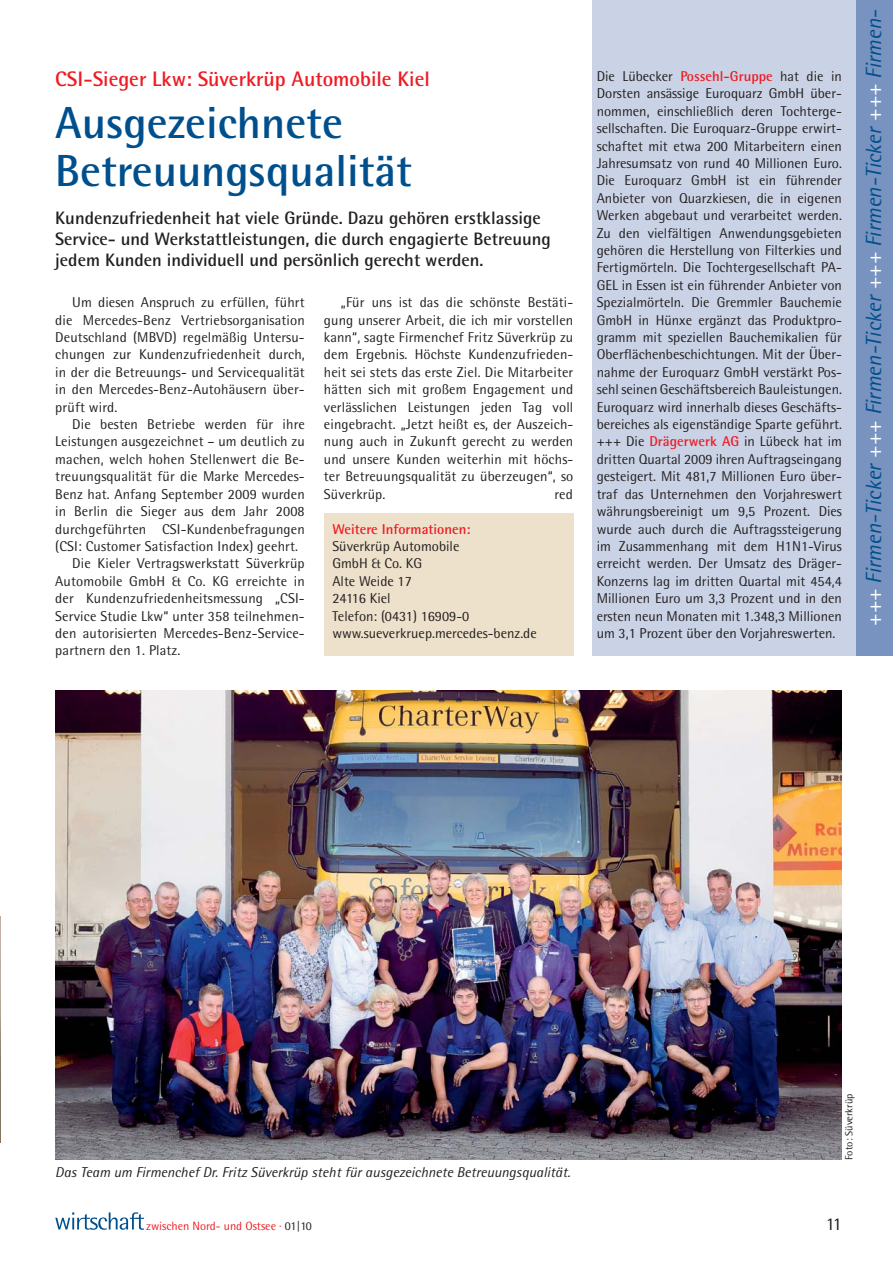
<style>
.page{position:relative;width:893px;height:1263px;background:#fff}
.page>*{position:absolute;margin:0;border:0;box-sizing:border-box;transform-origin:0 0}
.t1{font:700 45px/48px "Rotis Semi Sans";color:#004f8d}
.t2{font:italic 21.9px "Rotis Semi Sans";color:#004f8d}
.t3{font:700 21px "Rotis Semi Sans";color:#ed1c24}
.t4{font:700 18px/21px "Rotis Semi Sans";color:#231f20}
.t5{font:18px "Rotis Semi Sans";color:#231f20}
.t6{font:14.25px/17.4px "Rotis Semi Sans";letter-spacing:.01em;color:#231f20;text-align:justify}
.t7{font:italic 14.25px "Rotis Semi Sans";color:#231f20}
.t8{font:700 14.25px "Rotis Semi Sans";color:#ed1c24}
.t9{font:12px "Rotis Semi Sans";color:#ed1c24}
.t10{font:10.5px "Rotis Semi Sans";color:#231f20}
.s1{font-weight:700;color:#ed1c24}
.s2{color:#fff}
.s3{color:#231f20}
</style>
<div class="page">
<div style="left:592px;top:0;width:301px;height:655px;background:#cad3e6"></div>
<div style="left:856px;top:0;width:37px;height:655px;background:#7893bf"></div>
<svg style="left:55px;top:1212px;width:89px;height:18px"></svg>
<img style="left:55px;top:690px;width:787px;height:470px">
<div style="left:324px;top:513px;width:249px;height:142px;background:#eee1cb"></div>
<img style="left:0;top:916px;width:1px;height:227px">
<h3 class="t3" style="left:55px;top:71px;width:376px">CSI-Sieger Lkw: Süverkrüp Automobile Kiel</h3>
<h1 class="t1" style="left:55px;top:103px;width:358px">Ausgezeichnete<br>Betreuungsqualität</h1>
<p class="t4" style="left:55px;top:209px;width:497px">Kundenzufriedenheit hat viele Gründe. Dazu gehören erstklassige<br>Service- und Werkstattleistungen, die durch engagierte Betreuung jedem Kunden individuell und persönlich gerecht werden.</p>
<p class="t6" style="left:55px;top:295px;width:251px;text-indent:17px">Um diesen Anspruch zu erfüllen, führt die Mercedes-Benz Vertriebsorganisation Deutschland (MBVD) regelmäßig Untersu&shy;chungen zur Kundenzufriedenheit durch, in der die Betreuungs- und Servicequalität in den Mercedes-Benz-Autohäusern über&shy;prüft wird.</p>
<p class="t6" style="left:72px;top:417px;width:234px">Die besten Betriebe werden für ihre</p>
<p class="t6" style="left:55px;top:434px;width:251px">Leistungen ausgezeichnet – um deutlich zu</p>
<p class="t6" style="left:55px;top:452px;width:251px">machen, welch hohen Stellenwert die Be-</p>
<p class="t6" style="left:55px;top:469px;width:251px">treuungsqualität für die Marke Mercedes-</p>
<p class="t6" style="left:55px;top:487px;width:251px">Benz hat. Anfang September 2009 wurden</p>
<p class="t6" style="left:55px;top:504px;width:251px">in Berlin die Sieger aus dem Jahr 2008</p>
<p class="t6" style="left:55px;top:521px;width:251px">durchgeführten CSI-Kundenbefragungen</p>
<p class="t6" style="left:55px;top:539px;width:244px">(CSI: Customer Satisfaction Index) geehrt.</p>
<p class="t6" style="left:72px;top:556px;width:234px">Die Kieler Vertragswerkstatt Süverkrüp</p>
<p class="t6" style="left:55px;top:574px;width:251px">Automobile GmbH &amp; Co. KG erreichte in</p>
<p class="t6" style="left:55px;top:591px;width:251px">der Kundenzufriedenheitsmessung „CSI-</p>
<p class="t6" style="left:55px;top:608px;width:251px">Service Studie Lkw“ unter 358 teilnehmen-</p>
<p class="t6" style="left:55px;top:626px;width:251px">den autorisierten Mercedes-Benz-Service-</p>
<p class="t6" style="left:55px;top:643px;width:127px">partnern den 1. Platz.</p>
<p class="t6" style="left:324px;top:295px;width:251px;text-indent:17px">„Für uns ist das die schönste Bestäti&shy;gung unserer Arbeit, die ich mir vorstellen kann“, sagte Firmenchef Fritz Süverkrüp zu dem Ergebnis. Höchste Kundenzufrieden&shy;heit sei stets das erste Ziel. Die Mitarbeiter hätten sich mit großem Engagement und verlässlichen Leistungen jeden Tag voll eingebracht. „Jetzt heißt es, der Auszeich&shy;nung auch in Zukunft gerecht zu werden und unsere Kunden weiterhin mit höchs&shy;ter Betreuungsqualität zu überzeugen“, so Süverkrüp.</p>
<p class="t6" style="left:555px;top:487px;width:20px">red</p>
<p class="t8" style="left:332px;top:524px;width:139px">Weitere Informationen:</p>
<p class="t6" style="left:332px;top:539px;width:206px;text-align:left">Süverkrüp Automobile<br>GmbH &amp; Co. KG<br>Alte Weide 17<br>24116 Kiel<br>Telefon: (0431) 16909-0 www.sueverkruep.mercedes-benz.de</p>
<p class="t6" style="left:597px;top:69px;width:247px">Die Lübecker <span class="s1">Possehl-Gruppe</span> hat die in Dorsten ansässige Euroquarz GmbH über&shy;nommen, einschließlich deren Tochterge&shy;sellschaften. Die Euroquarz-Gruppe erwirt&shy;schaftet mit etwa 200 Mitarbeitern einen Jahresumsatz von rund 40 Millionen Euro.<br>Die Euroquarz GmbH ist ein führender Anbieter von Quarzkiesen, die in eigenen Werken abgebaut und verarbeitet werden.<br>Zu den vielfältigen Anwendungsgebieten gehören die Herstellung von Filterkies und Fertigmörteln. Die Tochtergesellschaft PA-GEL in Essen ist ein führender Anbieter von Spezialmörteln. Die Gremmler Bauchemie GmbH in Hünxe ergänzt das Produktpro&shy;gramm mit speziellen Bauchemikalien für Oberflächenbeschichtungen. Mit der Über&shy;nahme der Euroquarz GmbH verstärkt Pos&shy;sehl seinen Geschäftsbereich Bauleistungen.<br>Euroquarz wird innerhalb dieses Geschäfts&shy;bereiches als eigenständige Sparte geführt. +++ Die <span class="s1">Drägerwerk AG</span> in Lübeck hat im dritten Quartal 2009 ihren Auftragseingang gesteigert. Mit 481,7 Millionen Euro über&shy;traf das Unternehmen den Vorjahreswert währungsbereinigt um 9,5 Prozent. Dies wurde auch durch die Auftragssteigerung im Zusammenhang mit dem H1N1-Virus erreicht werden. Der Umsatz des Dräger-Konzerns lag im dritten Quartal mit 454,4<br>Millionen Euro um 3,3 Prozent und in den ersten neun Monaten mit 1.348,3 Millionen um 3,1 Prozent über den Vorjahreswerten.</p>
<h2 class="t2" style="left:866px;top:627px;width:619px;rotate:-90deg"><span class="s2">+++</span> Firmen-Ticker <span class="s2">+++</span> Firmen-Ticker <span class="s2">+++</span> Firmen-Ticker <span class="s2">+++</span> Firmen-</h2>
<p class="t7" style="left:55px;top:1167px;width:517px">Das Team um Firmenchef Dr. Fritz Süverkrüp steht für ausgezeichnete Betreuungsqualität.</p>
<p class="t10" style="left:845px;top:1160px;width:68px;rotate:-90deg">Foto: Süverkrüp</p>
<p class="t9" style="left:146px;top:1221px;width:167px">zwischen Nord- und Ostsee · <span class="s3">01|10</span></p>
<p class="t5" style="left:826px;top:1217px;width:18px">11</p>
</div>
